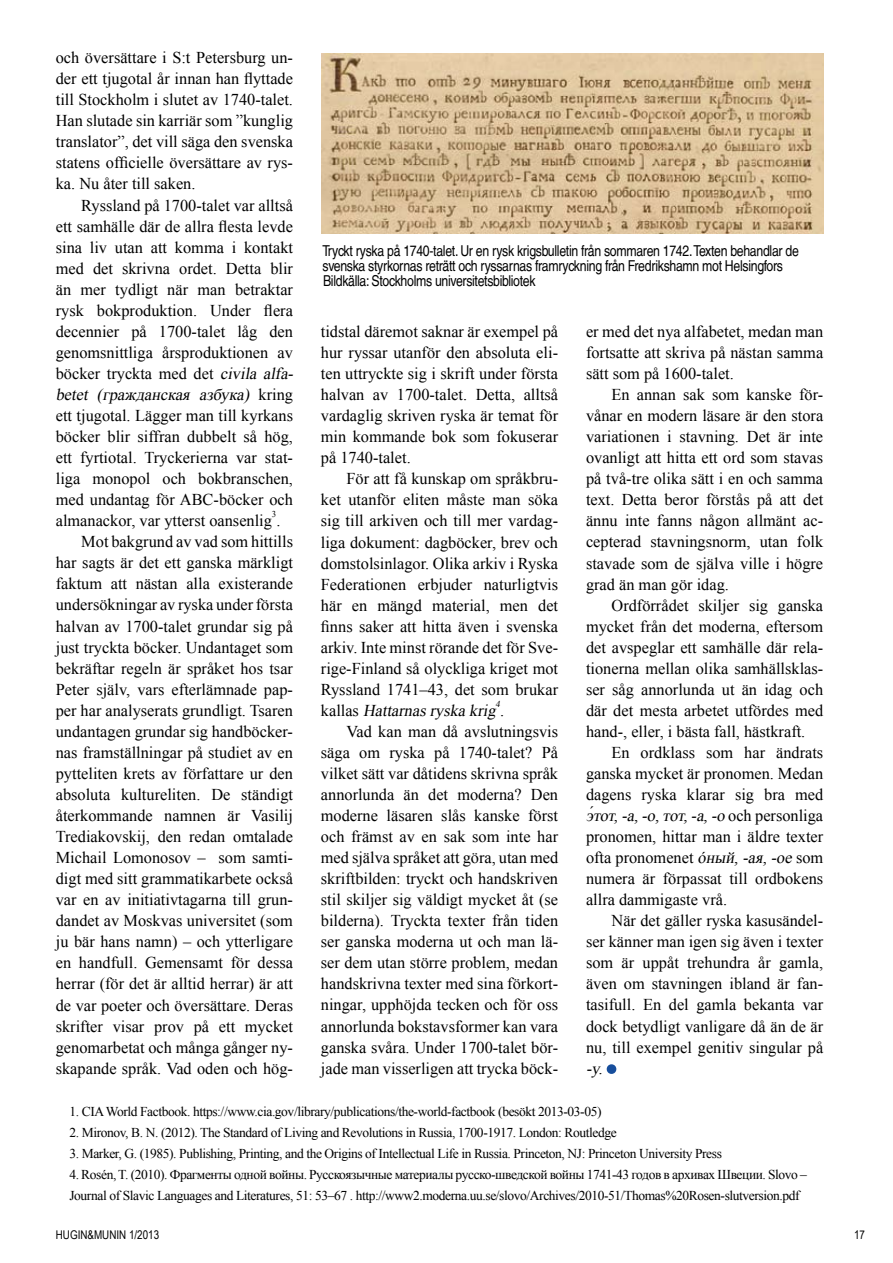
<style>
.page{position:relative;width:893px;height:1263px;background:#fff}
.page>*{position:absolute;margin:0;border:0;box-sizing:border-box;transform-origin:0 0}
.t1{font:16.5px/21px "Times New Roman";color:#000;text-align:justify}
.t2{font:condensed 15px/15px "Helvetica LT";letter-spacing:-.02em;color:#000}
.t3{font:13.5px/21px "Times New Roman";letter-spacing:-.03em;color:#000}
.t4{font:12px "Arial Narrow";color:#000}
.t5{font:9px "Times New Roman";color:#000}
.t6{font:italic 9px "Times New Roman";color:#000}
.s1{font-style:italic}
.s2{font-size:27px;color:#174e9c}
</style>
<div class="page">
<svg style="left:606px;top:1064px;width:11px;height:10px"></svg>
<img style="left:321px;top:53px;width:502px;height:181px">
<p class="t1" style="left:56px;top:47px;width:239px">och översättare i S:t Petersburg un&shy;der ett tjugotal år innan han flyttade till Stockholm i slutet av 1740-talet.<br>Han slutade sin karriär som ”kunglig translator”, det vill säga den svenska statens officielle översättare av rys&shy;ka. Nu åter till saken.</p>
<p class="t1" style="left:56px;top:194px;width:243px;text-align:left;text-indent:26px">Ryssland på 1700-talet var alltså ett samhälle där de allra flesta levde sina liv utan att komma i kontakt med det skrivna ordet. Detta blir än mer tydligt när man betraktar rysk bokproduktion. Under flera decennier på 1700-talet låg den genomsnittliga årsproduktionen av böcker tryckta med det <span class="s1">civila alfa&shy;betet (гражданская азбука)</span> k r i n g ett tjugotal. Lägger man till kyrkans böcker blir siffran dubbelt så hög, ett fyrtiotal. Tryckerierna var stat&shy;liga monopol och bokbranschen, med undantag för ABC-böcker och almanackor, var ytterst oansenlig .</p>
<p class="t2" style="left:323px;top:243px;width:478px">Tryckt ryska på 1740-talet. Ur en rysk krigsbulletin från sommaren 1742. Texten behandlar de svenska styrkornas reträtt och ryssarnas framryckning från Fredrikshamn mot Helsingfors<br>Bildkälla: Stockholms universitetsbibliotek</p>
<p class="t1" style="left:586px;top:321px;width:239px">er med det nya alfabetet, medan man fortsatte att skriva på nästan samma sätt som på 1600-talet.</p>
<p class="t1" style="left:586px;top:384px;width:239px;text-indent:26px">En annan sak som kanske för&shy;vånar en modern läsare är den stora variationen i stavning. Det är inte ovanligt att hitta ett ord som stavas på två-tre olika sätt i en och samma text. Detta beror förstås på att det ännu inte fanns någon allmänt ac&shy;cepterad stavningsnorm, utan folk stavade som de själva ville i högre grad än man gör idag.</p>
<p class="t1" style="left:586px;top:594px;width:239px;text-indent:26px">Ordförrådet skiljer sig ganska mycket från det moderna, eftersom det avspeglar ett samhälle där rela&shy;tionerna mellan olika samhällsklas&shy;ser såg annorlunda ut än idag och där det mesta arbetet utfördes med hand-, eller, i bästa fall, hästkraft.</p>
<p class="t1" style="left:586px;top:742px;width:239px;text-indent:26px">En ordklass som har ändrats ganska mycket är pronomen. Medan dagens ryska klarar sig bra med <span class="s1">э́тот,-а,-о,тот,-а,-о</span> o ch p ers onliga pronomen, hittar man i äldre texter ofta pronomenet <span class="s1">óный,-ая,-ое</span> som numera är förpassat till ordbokens allra dammigaste vrå.</p>
<p class="t1" style="left:586px;top:910px;width:239px;text-indent:26px">När det gäller ryska kasusändel&shy;ser känner man igen sig även i texter som är uppåt trehundra år gamla, även om stavningen ibland är fan&shy;tasifull. En del gamla bekanta var dock betydligt vanligare då än de är nu, till exempel genitiv singular på <span class="s1">-y.</span><span class="s2">•</span></p>
<p class="t3" style="left:69px;top:1100px;width:534px">1. CIA World Factbook. https://www.cia.gov/library/publications/the-world-factbook (besökt 2013-03-05)</p>
<p class="t3" style="left:69px;top:1121px;width:549px">2. Mironov, B. N. (2012). The Standard of Living and Revolutions in Russia, 1700-1917. London: Routledge</p>
<p class="t3" style="left:69px;top:1142px;width:654px">3. Marker, G. (1985). Publishing, Printing, and the Origins of Intellectual Life in Russia. Princeton, NJ: Princeton University Press</p>
<p class="t3" style="left:69px;top:1163px;width:739px">4. Rosén, T. (2010). Фрагменты одной войны. Русскоязычные материалы русско-шведской войны 1741-43 годов в архивах Швеции. Slovo –<br>Journal of Slavic Languages and Literatures, 51: 53–67 . http://www2.moderna.uu.se/slovo/Archives/2010-51/Thomas%20Rosen-slutversion.pdf</p>
<p class="t1" style="left:321px;top:321px;width:239px">tidstal däremot saknar är exempel på hur ryssar utanför den absoluta eli&shy;ten uttryckte sig i skrift under första halvan av 1700-talet. Detta, alltså vardaglig skriven ryska är temat för min kommande bok som fokuserar på 1740-talet.</p>
<p class="t1" style="left:321px;top:468px;width:239px;text-indent:26px">För att få kunskap om språkbru&shy;ket utanför eliten måste man söka sig till arkiven och till mer vardag&shy;liga dokument: dagböcker, brev och domstolsinlagor. Olika arkiv i Ryska Federationen erbjuder naturligtvis här en mängd material, men det finns saker att hitta även i svenska arkiv. Inte minst rörande det för Sve&shy;rige-Finland så olyckliga kriget mot Ryssland 1741–43, det som brukar k a l l a s <span class="s1">Hattarnas ryska krig</span> .</p>
<p class="t5" style="left:272px;top:508px;width:6px">3</p>
<p class="t1" style="left:56px;top:531px;width:239px;text-indent:26px">Mot bakgrund av vad som hittills har sagts är det ett ganska märkligt faktum att nästan alla existerande undersökningar av ryska under första halvan av 1700-talet grundar sig på just tryckta böcker. Undantaget som bekräftar regeln är språket hos tsar Peter själv, vars efterlämnade pap&shy;per har analyserats grundligt. Tsaren undantagen grundar sig handböcker&shy;nas framställningar på studiet av en pytteliten krets av författare ur den absoluta kultureliten. De ständigt återkommande namnen är Vasilij Trediakovskij, den redan omtalade Michail Lomonosov – som samti&shy;digt med sitt grammatikarbete också var en av initiativtagarna till grun&shy;dandet av Moskvas universitet (som ju bär hans namn) – och ytterligare en handfull. Gemensamt för dessa herrar (för det är alltid herrar) är att de var poeter och översättare. Deras skrifter visar prov på ett mycket genomarbetat och många gånger ny&shy;skapande språk. Vad oden och hög-</p>
<p class="t6" style="left:496px;top:698px;width:8px">4</p>
<p class="t1" style="left:321px;top:720px;width:239px;text-indent:26px">Vad kan man då avslutningsvis säga om ryska på 1740-talet? På vilket sätt var dåtidens skrivna språk annorlunda än det moderna? Den moderne läsaren slås kanske först och främst av en sak som inte har med själva språket att göra, utan med skriftbilden: tryckt och handskriven stil skiljer sig väldigt mycket åt (se bilderna). Tryckta texter från tiden ser ganska moderna ut och man lä&shy;ser dem utan större problem, medan handskrivna texter med sina förkort&shy;ningar, upphöjda tecken och för oss annorlunda bokstavsformer kan vara ganska svåra. Under 1700-talet bör&shy;jade man visserligen att trycka böck-</p>
<p class="t4" style="left:56px;top:1226px;width:105px">HUGIN&amp;MUNIN 1/2013</p>
<p class="t4" style="left:854px;top:1226px;width:12px">17</p>
</div>
